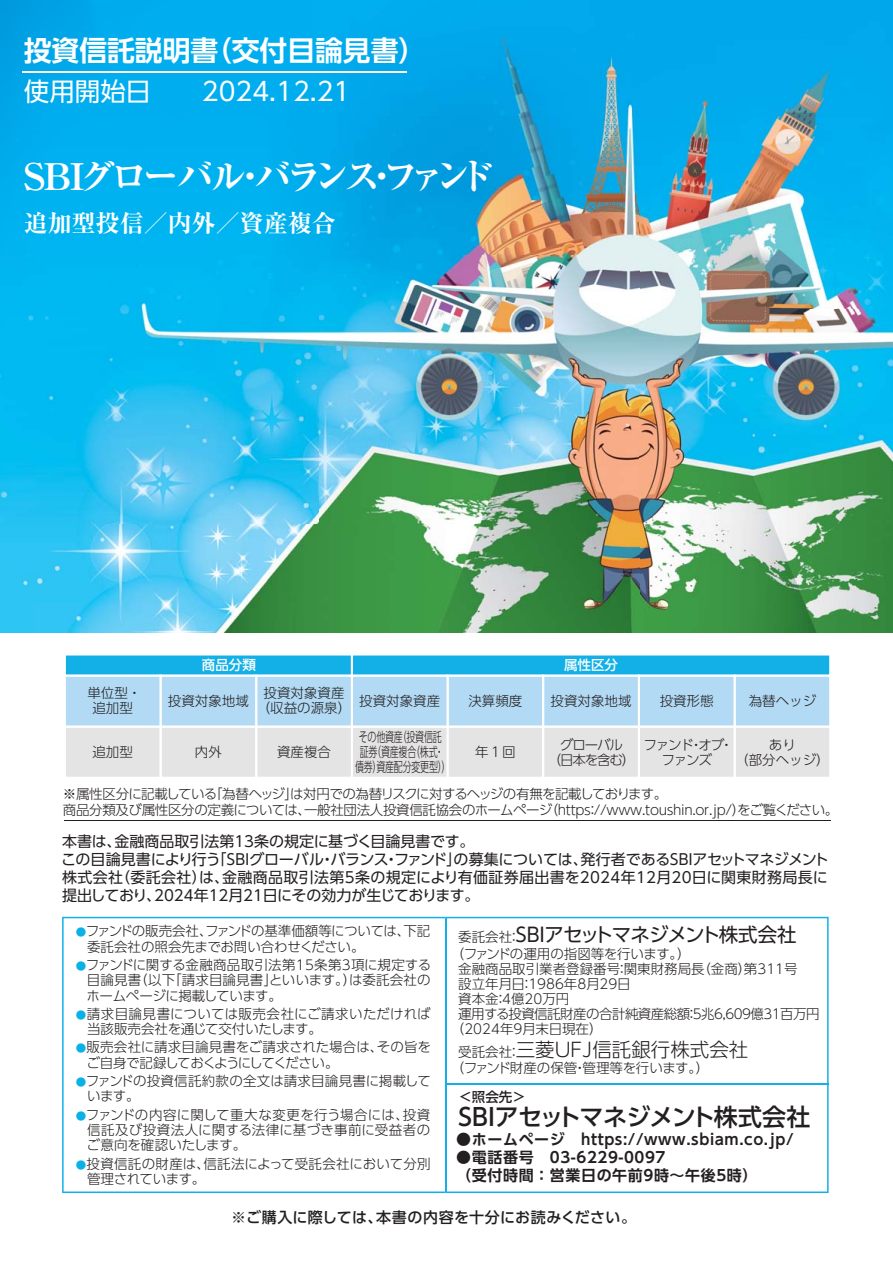
<style>
.page{position:relative;width:893px;height:1263px;background:#fff}
.page>*{position:absolute;margin:0;border:0;box-sizing:border-box;transform-origin:0 0}
.t1{font:36.75px "Ryumin Pro Ex Bold 90 pv RKSJ H";letter-spacing:-.265em;color:#fff}
.t2{font:27.75px "UD Shin Go Pro De Bold 90 pv RKSJ H";color:#fff}
.t3{font:25.5px "UD Shin Go Pro Regular 90 pv RKSJ H";color:#fff}
.t4{font:24px "UD Shin Go Pro Medium 90 pv RKSJ H";letter-spacing:-.03em;color:#231f20}
.t5{font:24px "Ryumin Pro Ex Bold 90 pv RKSJ H";color:#fff}
.t6{font:19.5px "UD Shin Go Pro Regular 90 pv RKSJ H";letter-spacing:-.045em;color:#231f20}
.t7{font:19.5px "UD Shin Go Pro Light 90 pv RKSJ H";color:#231f20}
.t8{font:15px/18px "UD Shin Go Pro Regular 90 pv RKSJ H";color:#231f20}
.t9{font:15px/18px "UD Shin Go Pro De Bold 90 pv RKSJ H";letter-spacing:.04em;color:#231f20}
.t10{font:15px "UD Shin Go Pro Medium 90 pv RKSJ H";letter-spacing:.02em;color:#231f20}
.t11{font:13.5px/15.3px "UD Shin Go Pro Light 90 pv RKSJ H";letter-spacing:-.015em;color:#231f20}
.t12{font:13.5px/15.3px "UD Shin Go Pro Light 90 pv RKSJ H";letter-spacing:.005em;color:#231f20}
.t13{font:13.5px/15px "UD Shin Go Pro Light 90 pv RKSJ H";letter-spacing:-.015em;color:#231f20;text-align:center;scale:.67 1}
.t14{font:13.5px "UD Shin Go Pro Light 90 pv RKSJ H";letter-spacing:-.04em;color:#231f20}
.t15{font:13.5px/15.3px "UD Shin Go Pro Light 90 pv RKSJ H";letter-spacing:.01em;color:#231f20}
.t16{font:13.5px/15px "UD Shin Go Pro Light 90 pv RKSJ H";letter-spacing:-.085em;color:#231f20;text-align:center}
.t17{font:13.5px "UD Shin Go Pro Medium 90 pv RKSJ H";color:#fff}
.t18{font:13.5px "UD Shin Go Pro Medium 90 pv RKSJ H";color:#231f20}
.s1{font-size:10.5px;color:#0ab1e7}
.s2{font-family:"UD Shin Go Pro Light 90 pv RKSJ H";font-size:13.5px}
.s3{font-size:13.5px}
</style>
<div class="page">
<img style="left:0;top:0;width:893px;height:632px">
<hr style="left:23px;top:72px;width:384px;height:1px;background:#fff">
<svg style="left:62px;top:917px;width:384px;height:276px"></svg>
<hr style="left:445px;top:918px;width:1px;height:165px;background:#12b0e6">
<hr style="left:445px;top:1083px;width:384px;height:1px;background:#12b0e6">
<hr style="left:445px;top:1084px;width:1px;height:107px;background:#12b0e6">
<svg style="left:446px;top:917px;width:383px;height:276px"></svg>
<svg style="left:65px;top:655px;width:765px;height:122px;background:#b2d9ec"></svg>
<hr style="left:64px;top:820px;width:766px;height:1px;background:#231f20">
<h2 class="t2" style="left:24px;top:40px;width:404px">投資信託説明書（交付目論見書）</h2>
<h3 class="t3" style="left:24px;top:82px;width:328px">使用開始日　　2024.12.21</h3>
<h1 class="t1" style="left:16px;top:162px;width:480px">ＳＢＩグローバル・バランス・ファンド</h1>
<h3 class="t5" style="left:24px;top:214px;width:313px">追加型投信／内外／資産複合</h3>
<p class="t17" style="left:202px;top:660px;width:56px">商品分類</p>
<p class="t17" style="left:564px;top:660px;width:56px">属性区分</p>
<p class="t11" style="left:87px;top:687px;width:56px;text-align:center">単位型・追加型</p>
<p class="t11" style="left:168px;top:695px;width:83px">投資対象地域</p>
<p class="t11" style="left:257px;top:687px;width:96px;text-align:center">投資対象資産（収益の源泉）</p>
<p class="t11" style="left:359px;top:695px;width:83px">投資対象資産</p>
<p class="t11" style="left:468px;top:695px;width:56px">決算頻度</p>
<p class="t11" style="left:660px;top:695px;width:56px">投資形態</p>
<p class="t11" style="left:749px;top:695px;width:69px">為替ヘッジ</p>
<p class="t11" style="left:92px;top:746px;width:42px">追加型</p>
<p class="t11" style="left:195px;top:746px;width:29px">内外</p>
<p class="t11" style="left:277px;top:746px;width:56px">資産複合</p>
<p class="t11" style="left:475px;top:746px;width:42px">年１回</p>
<p class="t16" style="left:644px;top:739px;width:91px">ファンド・オブ・ファンズ</p>
<p class="t11" style="left:551px;top:695px;width:83px">投資対象地域</p>
<p class="t16" style="left:548px;top:739px;width:89px">グローバル<br>（日本を含む）</p>
<p class="t11" style="left:735px;top:739px;width:96px;text-align:center">あり<br>（部分ヘッジ）</p>
<p class="t13" style="left:355px;top:731px;width:144px">その他資産（投資信託<br>証券（資産複合（株式・債券）資産配分変更型））</p>
<p class="t11" style="left:63px;top:788px;width:777px;line-height:16.2px">※属性区分に記載している「為替ヘッジ」は対円での為替リスクに対するヘッジの有無を記載しております。<br>商品分類及び属性区分の定義については、一般社団法人投資信託協会のホームページ（https://www.toushin.or.jp/）をご覧ください。</p>
<p class="t8" style="left:61px;top:834px;width:769px">本書は、金融商品取引法第13条の規定に基づく目論見書です。<br>この目論見書により行う「ＳＢＩグローバル・バランス・ファンド」の募集については、発行者であるＳＢＩアセットマネジメント株式会社（委託会社）は、金融商品取引法第5条の規定により有価証券届出書を2024年12月20日に関東財務局長に提出しており、2024年12月21日にその効力が生じております。</p>
<p class="t11" style="left:87px;top:925px;width:345px;text-indent:-11px"><span class="s1">●</span>ファンドの販売会社、ファンドの基準価額等については、下記委託会社の照会先までお問い合わせください。</p>
<p class="t11" style="left:87px;top:959px;width:346px;text-align:justify;text-indent:-11px"><span class="s1">●</span>ファンドに関する金融商品取引法第15条第3項に規定する目論見書（以下「請求目論見書」といいます。）は委託会社のホームページに掲載しています。</p>
<p class="t11" style="left:87px;top:1008px;width:345px;text-indent:-11px"><span class="s1">●</span>請求目論見書については販売会社にご請求いただければ当該販売会社を通じて交付いたします。</p>
<p class="t11" style="left:87px;top:1041px;width:346px;text-indent:-11px"><span class="s1">●</span>販売会社に請求目論見書をご請求された場合は、その旨をご自身で記録しておくようにしてください。</p>
<p class="t15" style="left:87px;top:1075px;width:345px;text-indent:-11px"><span class="s1">●</span>ファンドの投資信託約款の全文は請求目論見書に掲載しています。</p>
<p class="t11" style="left:87px;top:1109px;width:345px;text-align:justify;text-indent:-11px"><span class="s1">●</span>ファンドの内容に関して重大な変更を行う場合には、投資信託及び投資法人に関する法律に基づき事前に受益者のご意向を確認いたします。</p>
<p class="t12" style="left:87px;top:1158px;width:345px;text-indent:-11px"><span class="s1">●</span>投資信託の財産は、信託法によって受託会社において分別管理されています。</p>
<p class="t10" style="left:231px;top:1212px;width:406px">※ご購入に際しては、本書の内容を十分にお読みください。</p>
<h3 class="t6" style="left:458px;top:928px;width:340px"><span class="s2">委託会社：</span>SBIアセットマネジメント株式会社</h3>
<p class="t11" style="left:451px;top:948px;width:241px">（ファンドの運用の指図等を行います。）</p>
<p class="t11" style="left:458px;top:963px;width:341px">金融商品取引業者登録番号：関東財務局長（金商）第311号</p>
<p class="t11" style="left:458px;top:978px;width:174px">設立年月日：1986年8月29日</p>
<p class="t11" style="left:458px;top:993px;width:113px">資本金：4億20万円</p>
<p class="t14" style="left:458px;top:1009px;width:363px">運用する投資信託財産の合計純資産総額：5兆6,609億31百万円</p>
<p class="t11" style="left:451px;top:1023px;width:153px">（2024年9月末日現在）</p>
<h3 class="t7" style="left:458px;top:1042px;width:292px"><span class="s3">受託会社：</span>三菱UFJ信託銀行株式会社</h3>
<p class="t11" style="left:451px;top:1062px;width:260px">（ファンド財産の保管・管理等を行います。）</p>
<p class="t18" style="left:458px;top:1092px;width:69px">＜照会先＞</p>
<p class="t9" style="left:456px;top:1133px;width:339px">●ホームページ　https://www.sbiam.co.jp/</p>
<p class="t9" style="left:456px;top:1151px;width:303px">●電話番号　03-6229-0097<br>（受付時間：営業日の午前9時～午後5時）</p>
<h3 class="t4" style="left:458px;top:1108px;width:354px">SBIアセットマネジメント株式会社</h3>
</div>
